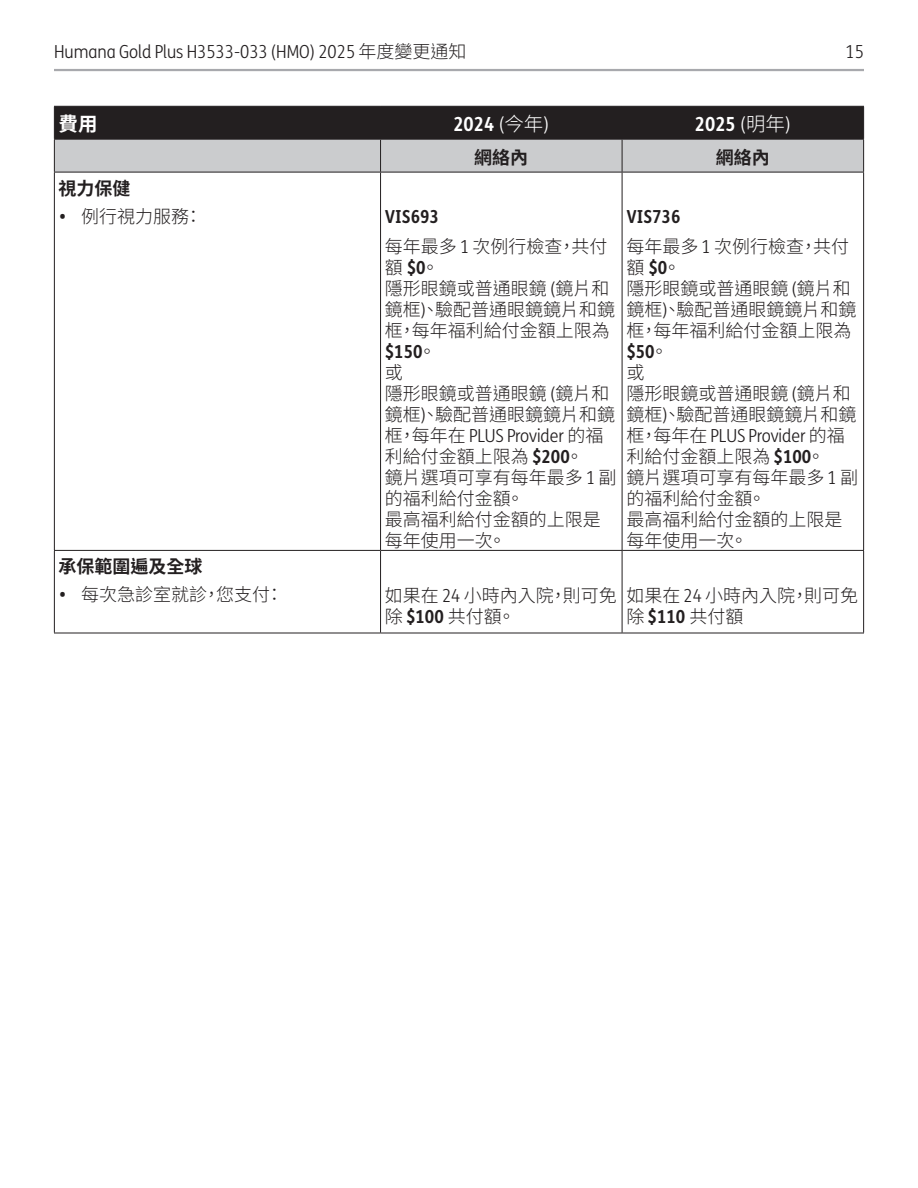
<style>
.page{position:relative;width:918px;height:1188px;background:#fff}
.page>*{position:absolute;margin:0;border:0;box-sizing:border-box;transform-origin:0 0}
._50_Table_Text{font:700 19.5px "FS Humana Condensed";color:#fff}
._50_Table_Text-2{font:700 19.5px "Noto Sans CJ Ktc";color:#fff}
._50_Table_Text-3{font:300 18px/21px "Noto Sans CJ Ktc";color:#231f20}
.t1{font:300 18px "FS Humana Condensed";color:#231f20}
.Bullat{font:700 18px "Noto Sans CJ Ktc";color:#231f20}
._50_Table_Text-4{font:700 18px "FS Humana Condensed";color:#231f20}
._50_Table_Text-5{font:700 18px "Noto Sans CJ Ktc";color:#231f20}
.s1{font-family:"Noto Sans CJ Ktc"}
.s2{font-weight:300}
.s3{font-family:"Noto Sans CJ Ktc";font-weight:300}
.s4{font-family:"FS Humana Condensed";font-weight:700}
.s5{font-family:"FS Humana Condensed"}
</style>
<div class="page">
<hr style="left:54px;top:69px;width:810px;height:2px;background:#a8a9ad">
<svg style="left:55px;top:107px;width:808px;height:65px;background:#757475"></svg>
<hr style="left:54px;top:106px;width:327px;height:1px;background:#231f20">
<hr style="left:54px;top:107px;width:1px;height:32px;background:#231f20">
<hr style="left:381px;top:106px;width:241px;height:1px;background:#231f20">
<hr style="left:380px;top:107px;width:1px;height:32px;background:#231f20">
<hr style="left:622px;top:106px;width:242px;height:1px;background:#231f20">
<hr style="left:622px;top:107px;width:1px;height:32px;background:#231f20">
<hr style="left:863px;top:107px;width:1px;height:32px;background:#231f20">
<hr style="left:54px;top:139px;width:327px;height:1px;background:#231f20">
<hr style="left:54px;top:140px;width:1px;height:32px;background:#231f20">
<hr style="left:381px;top:139px;width:241px;height:1px;background:#231f20">
<hr style="left:380px;top:140px;width:1px;height:32px;background:#231f20">
<hr style="left:622px;top:139px;width:242px;height:1px;background:#231f20">
<hr style="left:622px;top:140px;width:1px;height:32px;background:#231f20">
<hr style="left:863px;top:140px;width:1px;height:32px;background:#231f20">
<hr style="left:54px;top:172px;width:327px;height:1px;background:#231f20">
<hr style="left:381px;top:172px;width:241px;height:1px;background:#231f20">
<hr style="left:622px;top:172px;width:242px;height:1px;background:#231f20">
<hr style="left:54px;top:172px;width:1px;height:57px;background:#231f20">
<hr style="left:54px;top:229px;width:1px;height:321px;background:#231f20">
<hr style="left:54px;top:551px;width:1px;height:82px;background:#231f20">
<hr style="left:380px;top:172px;width:1px;height:57px;background:#231f20">
<hr style="left:622px;top:172px;width:1px;height:57px;background:#231f20">
<hr style="left:380px;top:229px;width:1px;height:321px;background:#231f20">
<hr style="left:622px;top:229px;width:1px;height:321px;background:#231f20">
<hr style="left:381px;top:550px;width:241px;height:1px;background:#231f20">
<hr style="left:380px;top:551px;width:1px;height:82px;background:#231f20">
<hr style="left:622px;top:550px;width:242px;height:1px;background:#231f20">
<hr style="left:622px;top:551px;width:1px;height:82px;background:#231f20">
<hr style="left:863px;top:551px;width:1px;height:82px;background:#231f20">
<hr style="left:381px;top:633px;width:241px;height:1px;background:#231f20">
<hr style="left:622px;top:633px;width:242px;height:1px;background:#231f20">
<hr style="left:863px;top:172px;width:1px;height:57px;background:#231f20">
<hr style="left:863px;top:229px;width:1px;height:321px;background:#231f20">
<hr style="left:54px;top:550px;width:327px;height:1px;background:#231f20">
<hr style="left:54px;top:633px;width:327px;height:1px;background:#231f20">
<p class="t1" style="left:54px;top:40px;width:414px">Humana Gold Plus H3533-033 (HMO) 2025 <span class="s1">年度變更通知</span></p>
<p class="t1" style="left:846px;top:40px;width:20px">15</p>
<p class="_50_Table_Text-2" style="left:59px;top:113px;width:40px">費用</p>
<p class="_50_Table_Text" style="left:453px;top:109px;width:97px">2024 <span class="s2">(</span><span class="s3">今年</span><span class="s2">)</span></p>
<p class="_50_Table_Text" style="left:695px;top:109px;width:97px">2025 <span class="s2">(</span><span class="s3">明年</span><span class="s2">)</span></p>
<p class="_50_Table_Text-5" style="left:474px;top:147px;width:55px">網絡內</p>
<p class="_50_Table_Text-5" style="left:716px;top:147px;width:55px">網絡內</p>
<p class="Bullat" style="left:59px;top:178px;width:73px">視力保健</p>
<p class="_50_Table_Text-3" style="left:60px;top:206px;width:144px"><span class="s4">•</span> 例行視力服務：</p>
<p class="_50_Table_Text-4" style="left:385px;top:203px;width:56px">VIS693</p>
<p class="_50_Table_Text-4" style="left:626px;top:203px;width:56px">VIS736</p>
<p class="_50_Table_Text-3" style="left:385px;top:237px;width:233px">每年最多 <span class="s5">1</span> 次例行檢查，共付額 <span class="s4">$0</span>。<br>隱形眼鏡或普通眼鏡 <span class="s5">(</span>鏡片和鏡框<span class="s5">)</span>、驗配普通眼鏡鏡片和鏡框，每年福利給付金額上限為<span class="s4">$150</span>。<br>或<br>隱形眼鏡或普通眼鏡 <span class="s5">(</span>鏡片和鏡框<span class="s5">)</span>、驗配普通眼鏡鏡片和鏡框，每年在 <span class="s5">PLUS Provider</span> 的福利給付金額上限為 <span class="s4">$200</span>。<br>鏡片選項可享有每年最多 <span class="s5">1</span> 副的福利給付金額。<br>最高福利給付金額的上限是每年使用一次。</p>
<p class="_50_Table_Text-3" style="left:626px;top:237px;width:233px">每年最多 <span class="s5">1</span> 次例行檢查，共付額 <span class="s4">$0</span>。<br>隱形眼鏡或普通眼鏡 <span class="s5">(</span>鏡片和鏡框<span class="s5">)</span>、驗配普通眼鏡鏡片和鏡框，每年福利給付金額上限為<span class="s4">$50</span>。<br>或<br>隱形眼鏡或普通眼鏡 <span class="s5">(</span>鏡片和鏡框<span class="s5">)</span>、驗配普通眼鏡鏡片和鏡框，每年在 <span class="s5">PLUS Provider</span> 的福利給付金額上限為 <span class="s4">$100</span>。<br>鏡片選項可享有每年最多 <span class="s5">1</span> 副的福利給付金額。<br>最高福利給付金額的上限是每年使用一次。</p>
<p class="Bullat" style="left:59px;top:557px;width:145px">承保範圍遍及全球</p>
<p class="_50_Table_Text-3" style="left:60px;top:585px;width:225px"><span class="s4">•</span> 每次急診室就診，您支付：</p>
<p class="_50_Table_Text-3" style="left:385px;top:585px;width:233px">如果在 <span class="s5">24</span> 小時內入院，則可免除 <span class="s4">$100</span> 共付額。</p>
<p class="_50_Table_Text-3" style="left:626px;top:585px;width:233px">如果在 <span class="s5">24</span> 小時內入院，則可免除 <span class="s4">$110</span> 共付額</p>
</div>
